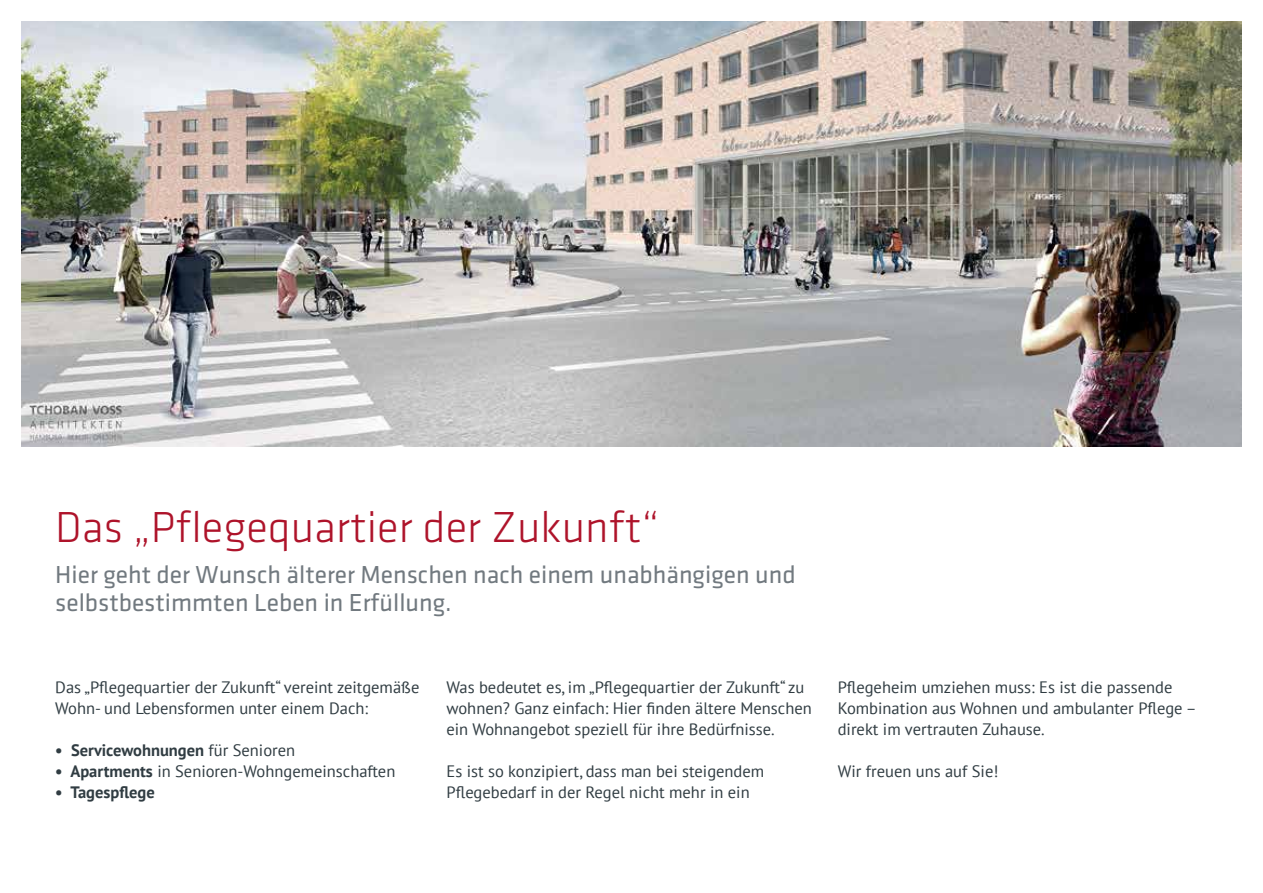
<style>
.page{position:relative;width:1263px;height:893px;background:#fff}
.page>*{position:absolute;margin:0;border:0;box-sizing:border-box;transform-origin:0 0}
.t1{font:300 45px "Klavika";color:#ae132a}
.t2{font:25.5px/28.5px "Klavika";color:#71797f}
.t3{font:16.5px/21px "PT Sans";color:#303c42}
.t4{font:700 16.5px "PT Sans";color:#303c42}
.s1{font-weight:400}
.s2{font-weight:700}
</style>
<div class="page">
<img style="left:21px;top:21px;width:1221px;height:425px">
<h1 class="t1" style="left:55px;top:503px;width:605px">Das „Pflegequartier der Zukunft“</h1>
<h2 class="t2" style="left:55px;top:560px;width:742px">Hier geht der Wunsch älterer Menschen nach einem unabhängigen und selbstbestimmten Leben in Erfüllung.</h2>
<p class="t3" style="left:55px;top:676px;width:366px">Das „Pflegequartier der Zukunft“ vereint zeitgemäße<br>Wohn- und Lebensformen unter einem Dach:</p>
<p class="t4" style="left:55px;top:739px;width:241px">• Servicewohnungen <span class="s1">für Senioren</span></p>
<p class="t3" style="left:55px;top:760px;width:342px"><span class="s2">• Apartments</span> in Senioren-Wohngemeinschaften</p>
<p class="t4" style="left:55px;top:781px;width:101px">• Tagespflege</p>
<p class="t3" style="left:446px;top:676px;width:367px">Was bedeutet es, im „Pflegequartier der Zukunft“ zu wohnen? Ganz einfach: Hier finden ältere Menschen ein Wohnangebot speziell für ihre Bedürfnisse.</p>
<p class="t3" style="left:446px;top:760px;width:319px">Es ist so konzipiert, dass man bei steigendem<br>Pflegebedarf in der Regel nicht mehr in ein</p>
<p class="t3" style="left:838px;top:676px;width:360px">Pflegeheim umziehen muss: Es ist die passende<br>Kombination aus Wohnen und ambulanter Pflege – direkt im vertrauten Zuhause.</p>
<p class="t3" style="left:838px;top:760px;width:162px">Wir freuen uns auf Sie!</p>
</div>
